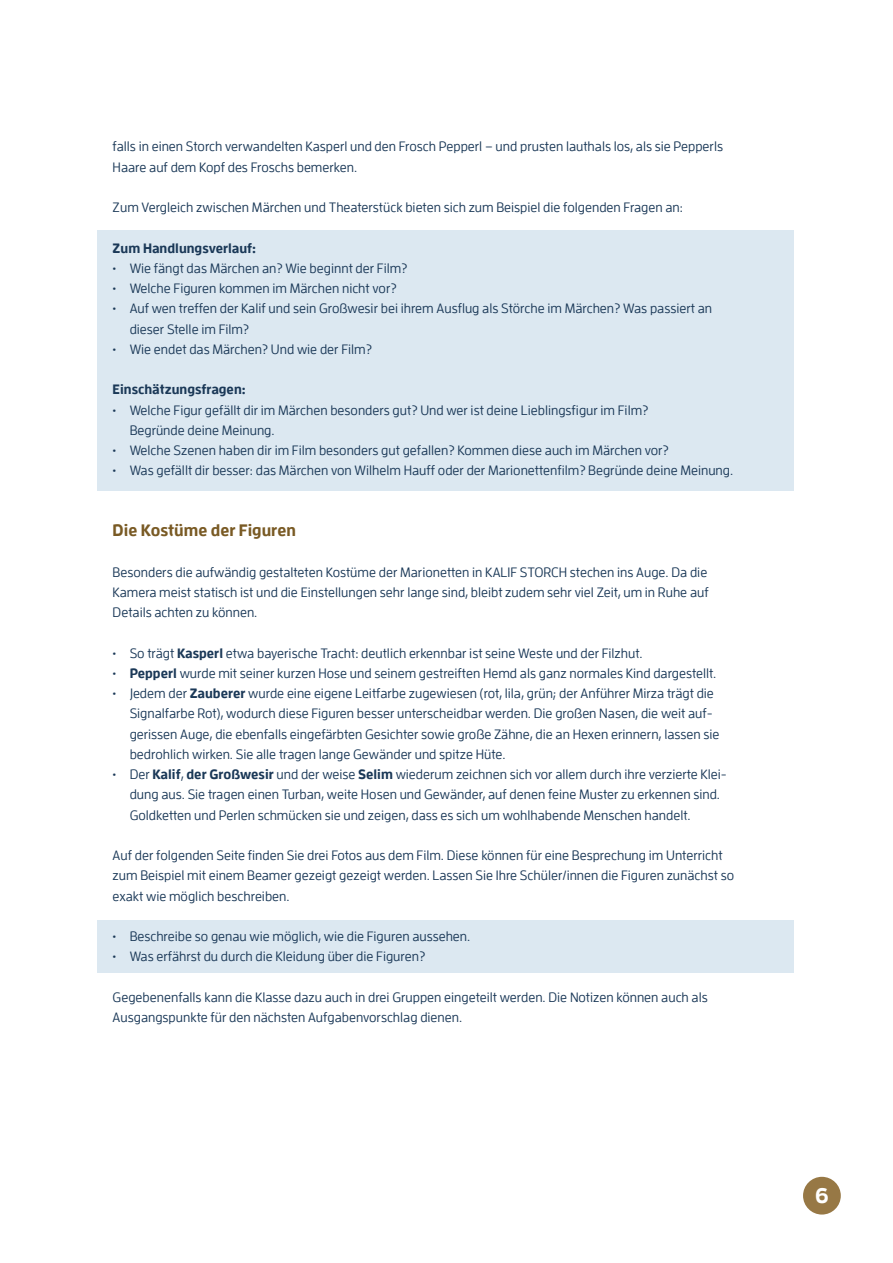
<style>
.page{position:relative;width:893px;height:1263px;background:#fff}
.page>*{position:absolute;margin:0;border:0;box-sizing:border-box;transform-origin:0 0}
.t1{font:700 21px "Enzo Offc";color:#fff}
.t2{font:700 16.5px "Enzo Offc";color:#795a24}
.t3{font:500 13.5px/20.2px "Enzo Offc";color:#1a3857}
.t4{font:700 13.5px "Enzo Offc";color:#1a3857}
.s1{font-weight:700}
</style>
<div class="page">
<div style="left:803px;top:1177px;width:38px;height:38px;background:#977845;border-radius:50%"></div>
<div style="left:98px;top:230px;width:696px;height:261px;background:#dce8f1"></div>
<div style="left:98px;top:920px;width:696px;height:53px;background:#dce8f1"></div>
<p class="t3" style="left:113px;top:136px;width:612px">falls in einen Storch verwandelten Kasperl und den Frosch Pepperl – und prusten lauthals los, als sie Pepperls<br>Haare auf dem Kopf des Froschs bemerken.</p>
<p class="t3" style="left:113px;top:197px;width:572px">Zum Vergleich zwischen Märchen und Theaterstück bieten sich zum Beispiel die folgenden Fragen an:</p>
<p class="t4" style="left:113px;top:240px;width:145px">Zum Handlungsverlauf:</p>
<p class="t3" style="left:113px;top:258px;width:296px">• Wie fängt das Märchen an? Wie beginnt der Film?</p>
<p class="t3" style="left:113px;top:278px;width:285px">• Welche Figuren kommen im Märchen nicht vor?</p>
<p class="t3" style="left:130px;top:298px;width:584px;text-indent:-17px">• Auf wen treffen der Kalif und sein Großwesir bei ihrem Ausflug als Störche im Märchen? Was passiert an dieser Stelle im Film?</p>
<p class="t3" style="left:113px;top:339px;width:261px">• Wie endet das Märchen? Und wie der Film?</p>
<p class="t4" style="left:113px;top:381px;width:135px">Einschätzungsfragen:</p>
<p class="t3" style="left:130px;top:399px;width:520px;text-indent:-17px">• Welche Figur gefällt dir im Märchen besonders gut? Und wer ist deine Lieblingsfigur im Film?<br>Begründe deine Meinung.</p>
<p class="t3" style="left:113px;top:440px;width:558px">• Welche Szenen haben dir im Film besonders gut gefallen? Kommen diese auch im Märchen vor?</p>
<p class="t3" style="left:113px;top:460px;width:622px">• Was gefällt dir besser: das Märchen von Wilhelm Hauff oder der Marionettenfilm? Begründe deine Meinung.</p>
<p class="t2" style="left:113px;top:520px;width:185px">Die Kostüme der Figuren</p>
<p class="t3" style="left:113px;top:561px;width:597px;text-align:justify">Besonders die aufwändig gestalteten Kostüme der Marionetten in KALIF STORCH stechen ins Auge. Da die Kamera meist statisch ist und die Einstellungen sehr lange sind, bleibt zudem sehr viel Zeit, um in Ruhe auf Details achten zu können.</p>
<p class="t3" style="left:113px;top:642px;width:531px">• So trägt <span class="s1">Kasperl</span> etwa bayerische Tracht: deutlich erkennbar ist seine Weste und der Filzhut. •</p>
<p class="t3" style="left:130px;top:663px;width:588px"><span class="s1">Pepperl</span> wurde mit seiner kurzen Hose und seinem gestreiften Hemd als ganz normales Kind dargestellt.</p>
<p class="t3" style="left:130px;top:683px;width:591px;text-indent:-17px">• Jedem der <span class="s1">Zauberer</span> wurde eine eigene Leitfarbe zugewiesen (rot, lila, grün; der Anführer Mirza trägt die Signalfarbe Rot), wodurch diese Figuren besser unterscheidbar werden. Die großen Nasen, die weit auf&shy;gerissen Auge, die ebenfalls eingefärbten Gesichter sowie große Zähne, die an Hexen erinnern, lassen sie bedrohlich wirken. Sie alle tragen lange Gewänder und spitze Hüte.</p>
<p class="t3" style="left:130px;top:764px;width:599px;text-indent:-17px">• Der <span class="s1">Kalif</span>, <span class="s1">der Großwesir</span> und der weise <span class="s1">Selim</span> wiederum zeichnen sich vor allem durch ihre verzierte Klei&shy;dung aus. Sie tragen einen Turban, weite Hosen und Gewänder, auf denen feine Muster zu erkennen sind.<br>Goldketten und Perlen schmücken sie und zeigen, dass es sich um wohlhabende Menschen handelt.</p>
<p class="t3" style="left:113px;top:845px;width:623px">Auf der folgenden Seite finden Sie drei Fotos aus dem Film. Diese können für eine Besprechung im Unterricht zum Beispiel mit einem Beamer gezeigt gezeigt werden. Lassen Sie Ihre Schüler/innen die Figuren zunächst so exakt wie möglich beschreiben.</p>
<p class="t3" style="left:113px;top:926px;width:359px">• Beschreibe so genau wie möglich, wie die Figuren aussehen.</p>
<p class="t3" style="left:113px;top:946px;width:314px">• Was erfährst du durch die Kleidung über die Figuren?</p>
<p class="t3" style="left:113px;top:987px;width:596px">Gegebenenfalls kann die Klasse dazu auch in drei Gruppen eingeteilt werden. Die Notizen können auch als<br>Ausgangspunkte für den nächsten Aufgabenvorschlag dienen.</p>
<h1 class="t1" style="left:815px;top:1182px;width:16px">6</h1>
</div>
